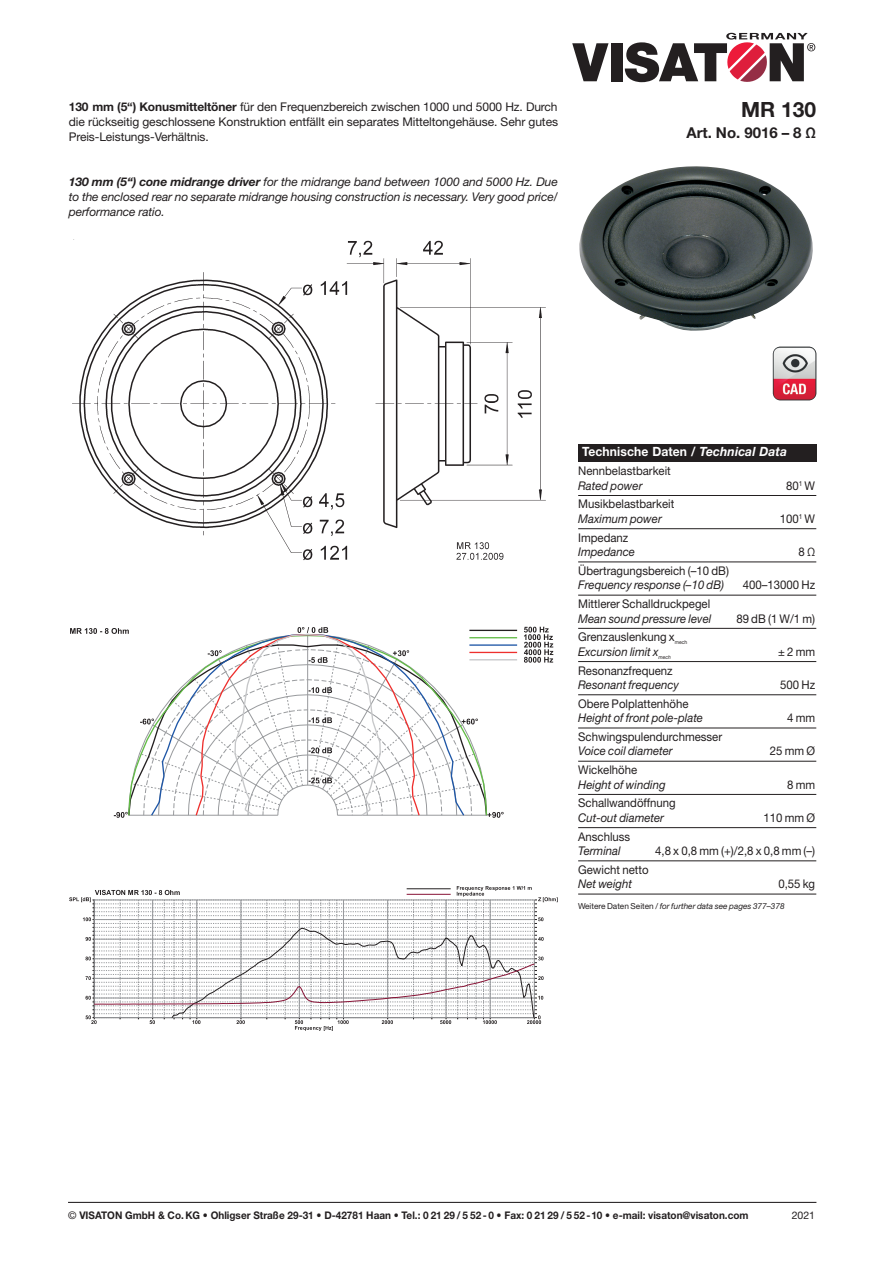
<style>
.page{position:relative;width:893px;height:1263px;background:#fff}
.page>*{position:absolute;margin:0;border:0;box-sizing:border-box;transform-origin:0 0}
.t1{font:700 21px "Helvetica Neue LT Std";color:#231f20}
.t2{font:700 15px "Helvetica Neue LT Std";color:#231f20}
.t3{font:700 12.75px "Helvetica Neue LT Std";letter-spacing:.01em;color:#fff;scale:.95 1}
.t4{font:12px "Helvetica Neue LT Std";color:#231f20;scale:.95 1}
.t5{font:italic 12px "Helvetica Neue LT Std";color:#231f20;scale:.95 1}
.t6{font:12px/15px "Helvetica Neue LT Std";color:#231f20;text-align:justify}
.t7{font:italic 12px/15px "Helvetica Neue LT Std";color:#231f20;text-align:justify}
.t8{font:700 10.5px "Helvetica Neue LT Std";color:#231f20;scale:.95 1}
.t9{font:10.5px "Helvetica Neue LT Std";color:#231f20}
.t10{font:italic 8.25px "Helvetica Neue LT Std";color:#231f20}
.t11{font:5.25px "Helvetica Neue LT Std";color:#231f20;scale:.95 1}
.t12{font:italic 5.25px "Helvetica Neue LT Std";color:#231f20;scale:.95 1}
.s1{font-weight:700}
.s2{font-style:italic}
.s3{font-style:normal}
.s4{font-weight:400}
</style>
<div class="page">
<svg style="left:572px;top:43px;width:36px;height:38px"></svg>
<div style="left:611px;top:43px;width:11px;height:38px;background:#231f20"></div>
<svg style="left:625px;top:33px;width:190px;height:50px"></svg>
<hr style="left:68px;top:1202px;width:748px;height:1px;background:#231f20">
<img style="left:773px;top:347px;width:43px;height:53px">
<img style="left:579px;top:166px;width:234px;height:165px">
<div style="left:578px;top:444px;width:238px;height:17px;background:#231f20"></div>
<hr style="left:578px;top:495px;width:238px;height:1px;background:#231f20">
<hr style="left:578px;top:528px;width:238px;height:1px;background:#231f20">
<hr style="left:578px;top:562px;width:238px;height:1px;background:#231f20">
<hr style="left:578px;top:595px;width:238px;height:1px;background:#231f20">
<hr style="left:578px;top:628px;width:238px;height:1px;background:#231f20">
<hr style="left:578px;top:661px;width:238px;height:1px;background:#231f20">
<hr style="left:578px;top:694px;width:238px;height:1px;background:#231f20">
<hr style="left:578px;top:728px;width:238px;height:1px;background:#231f20">
<hr style="left:578px;top:761px;width:238px;height:1px;background:#231f20">
<hr style="left:578px;top:794px;width:238px;height:1px;background:#231f20">
<hr style="left:578px;top:827px;width:238px;height:1px;background:#231f20">
<hr style="left:578px;top:860px;width:238px;height:1px;background:#231f20">
<hr style="left:578px;top:894px;width:238px;height:1px;background:#231f20">
<img style="left:73px;top:239px;width:473px;height:322px">
<svg style="left:69px;top:886px;width:489px;height:145px"></svg>
<svg style="left:70px;top:626px;width:483px;height:192px"></svg>
<p class="t6" style="left:69px;top:99px;width:491px"><span class="s1">130 mm (5“) Konusmitteltöner</span> für den Frequenzbereich zwischen 1000 und 5000 Hz. Durch die rückseitig geschlossene Konstruktion entfällt ein separates Mitteltongehäuse. Sehr gutes Preis-Leistungs-Verhältnis.</p>
<p class="t7" style="left:69px;top:174px;width:491px"><span class="s1">130 mm (5“) cone midrange driver</span> for the midrange band between 1000 and 5000 Hz. Due to the enclosed rear no separate midrange housing construction is necessary. Very good price/ performance ratio.</p>
<h1 class="t1" style="left:741px;top:97px;width:76px">MR 130</h1>
<p class="t2" style="left:686px;top:123px;width:131px">Art. No. 9016 – 8 Ω</p>
<p class="t3" style="left:582px;top:444px;width:217px">Technische Daten / <span class="s2">Technical Data</span></p>
<p class="t4" style="left:578px;top:464px;width:99px">Nennbelastbarkeit</p>
<p class="t5" style="left:578px;top:478px;width:69px">Rated power</p>
<p class="t4" style="left:786px;top:478px;width:32px">80<sup>1</sup> W</p>
<p class="t4" style="left:578px;top:497px;width:103px">Musikbelastbarkeit</p>
<p class="t5" style="left:578px;top:511px;width:90px">Maximum power</p>
<p class="t4" style="left:780px;top:511px;width:39px">100<sup>1</sup> W</p>
<p class="t4" style="left:578px;top:530px;width:54px">Impedanz</p>
<p class="t5" style="left:578px;top:545px;width:61px">Impedance</p>
<p class="t4" style="left:798px;top:545px;width:19px">8 Ω</p>
<p class="t4" style="left:578px;top:563px;width:160px">Übertragungsbereich (–10 dB)</p>
<p class="t5" style="left:578px;top:578px;width:155px">Frequency response (–10 dB)</p>
<p class="t4" style="left:743px;top:578px;width:78px">400–13000 Hz</p>
<p class="t4" style="left:578px;top:597px;width:141px">Mittlerer Schalldruckpegel</p>
<p class="t5" style="left:578px;top:611px;width:142px">Mean sound pressure level</p>
<p class="t4" style="left:736px;top:611px;width:84px">89 dB (1 W/1 m)</p>
<p class="t4" style="left:578px;top:630px;width:103px">Grenzauslenkung x</p>
<p class="t11" style="left:675px;top:639px;width:15px">mech</p>
<p class="t5" style="left:578px;top:644px;width:86px">Excursion limit x</p>
<p class="t12" style="left:659px;top:654px;width:15px">mech</p>
<p class="t4" style="left:778px;top:644px;width:41px">± 2 mm</p>
<p class="t4" style="left:578px;top:663px;width:101px">Resonanzfrequenz</p>
<p class="t5" style="left:578px;top:677px;width:108px">Resonant frequency</p>
<p class="t4" style="left:780px;top:678px;width:38px">500 Hz</p>
<p class="t4" style="left:578px;top:696px;width:118px">Obere Polplattenhöhe</p>
<p class="t5" style="left:578px;top:711px;width:133px">Height of front pole-plate</p>
<p class="t4" style="left:787px;top:711px;width:31px">4 mm</p>
<p class="t4" style="left:578px;top:729px;width:153px">Schwingspulendurchmesser</p>
<p class="t5" style="left:578px;top:744px;width:101px">Voice coil diameter</p>
<p class="t4" style="left:770px;top:744px;width:49px">25 mm Ø</p>
<p class="t4" style="left:578px;top:763px;width:64px">Wickelhöhe</p>
<p class="t5" style="left:578px;top:777px;width:94px">Height of winding</p>
<p class="t4" style="left:787px;top:777px;width:31px">8 mm</p>
<p class="t4" style="left:578px;top:796px;width:104px">Schallwandöffnung</p>
<p class="t5" style="left:578px;top:810px;width:92px">Cut-out diameter</p>
<p class="t4" style="left:764px;top:810px;width:56px">110 mm Ø</p>
<p class="t4" style="left:578px;top:829px;width:56px">Anschluss</p>
<p class="t5" style="left:578px;top:843px;width:46px">Terminal</p>
<p class="t4" style="left:655px;top:844px;width:170px">4,8 x 0,8 mm (+)/2,8 x 0,8 mm (–)</p>
<p class="t4" style="left:578px;top:862px;width:76px">Gewicht netto</p>
<p class="t5" style="left:578px;top:877px;width:58px">Net weight</p>
<p class="t4" style="left:778px;top:877px;width:40px">0,55 kg</p>
<p class="t10" style="left:578px;top:901px;width:208px"><span class="s3">Weitere Daten Seiten /</span> for further data see pages 377–378</p>
<p class="t8" style="left:68px;top:1209px;width:718px"><span class="s4">©</span> VISATON GmbH &amp; Co. KG • Ohligser Straße 29-31 • D-42781 Haan • Tel.: 0 21 29 / 5 52- 0 • Fax: 0 21 29 / 5 52 -10 • e-mail: visaton@visaton.com</p>
<p class="t9" style="left:792px;top:1209px;width:25px">2021</p>
</div>
